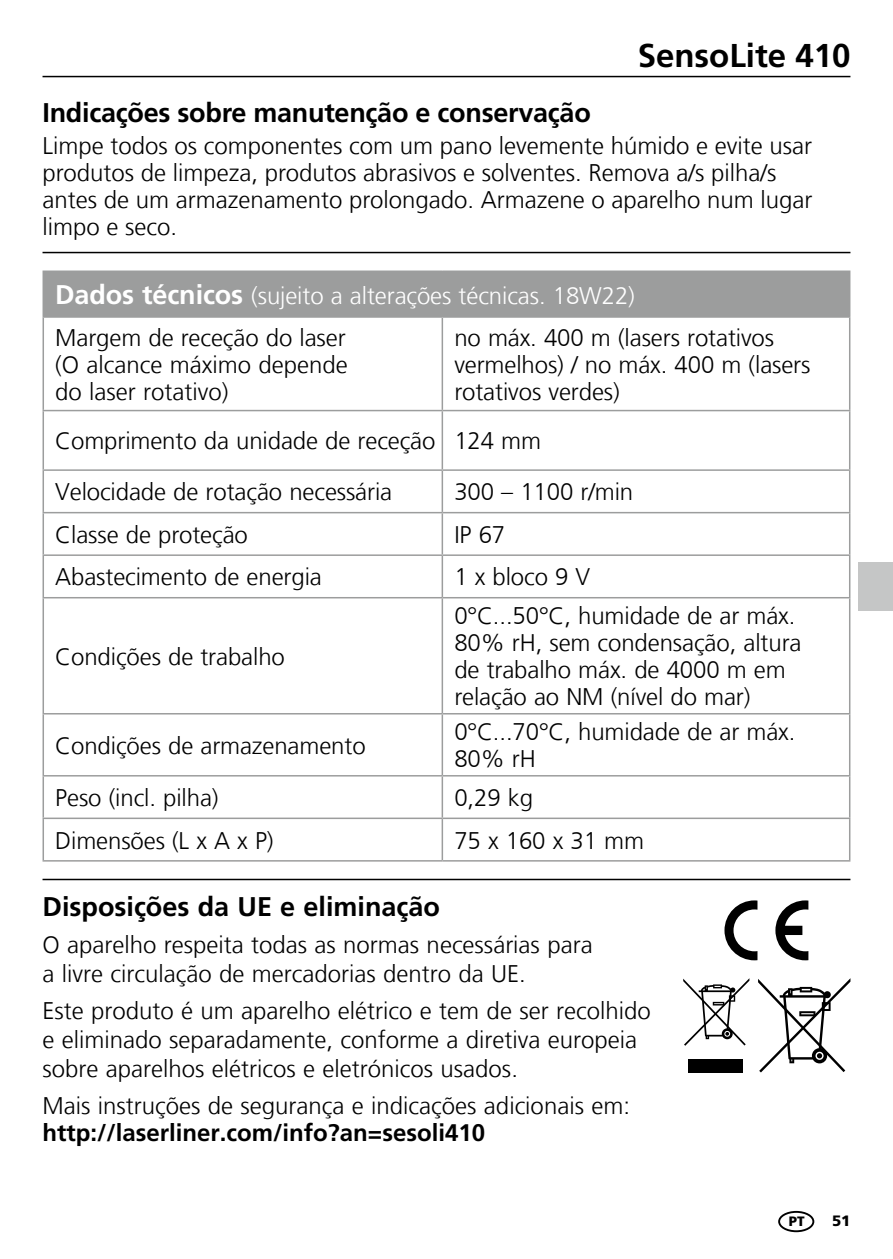
<style>
.page{position:relative;width:893px;height:1259px;background:#fff}
.page>*{position:absolute;margin:0;border:0;box-sizing:border-box;transform-origin:0 0}
.t1{font:700 33px "Frutiger LT Com";color:#000}
.t2{font:700 27px "Frutiger LT Com";letter-spacing:-.01em;color:#000}
.t3{font:300 24px/27px "Frutiger LT Com";color:#000}
.t4{font:300 24px/41.4px "Frutiger LT Com";letter-spacing:-.005em;color:#fff}
.t5{font:700 24px "Frutiger LT Com";color:#000}
.t6{font:900 15px "Frutiger LT Com";color:#000}
.t7{font:900 13.5px "Frutiger LT Com";color:#000}
.s1{font-weight:700;font-size:27px}
.s2{color:#000}
</style>
<div class="page">
<hr style="left:43px;top:76px;width:807px;height:1px;background:#000">
<div style="left:688px;top:1059px;width:55px;height:13px;background:#000"></div>
<svg style="left:683px;top:978px;width:66px;height:67px"></svg>
<svg style="left:758px;top:978px;width:92px;height:94px"></svg>
<svg style="left:775px;top:900px;width:33px;height:60px"></svg>
<svg style="left:724px;top:900px;width:33px;height:60px"></svg>
<hr style="left:43px;top:878px;width:807px;height:2px;background:#000">
<div style="left:778px;top:1211px;width:36px;height:21px;border:2px solid #000;border-radius:50%"></div>
<div style="left:859px;top:562px;width:34px;height:49px;background:#c5c6c6"></div>
<div style="left:43px;top:271px;width:807px;height:46px;background:#9c9d9d"></div>
<svg style="left:44px;top:318px;width:805px;height:542px"></svg>
<hr style="left:43px;top:270px;width:399px;height:2px;background:#9c9d9d">
<hr style="left:442px;top:270px;width:408px;height:2px;background:#9c9d9d">
<hr style="left:43px;top:318px;width:1px;height:92px;background:#9c9d9d">
<hr style="left:43px;top:316px;width:399px;height:2px;background:#9c9d9d">
<hr style="left:442px;top:318px;width:1px;height:92px;background:#9c9d9d">
<hr style="left:442px;top:316px;width:408px;height:2px;background:#9c9d9d">
<hr style="left:849px;top:318px;width:1px;height:92px;background:#9c9d9d">
<hr style="left:43px;top:411px;width:1px;height:58px;background:#9c9d9d">
<hr style="left:43px;top:471px;width:1px;height:41px;background:#9c9d9d">
<hr style="left:43px;top:513px;width:1px;height:41px;background:#9c9d9d">
<hr style="left:43px;top:556px;width:1px;height:41px;background:#9c9d9d">
<hr style="left:43px;top:410px;width:399px;height:1px;background:#9c9d9d">
<hr style="left:43px;top:469px;width:399px;height:2px;background:#9c9d9d">
<hr style="left:43px;top:512px;width:399px;height:1px;background:#9c9d9d">
<hr style="left:43px;top:554px;width:399px;height:2px;background:#9c9d9d">
<hr style="left:442px;top:411px;width:1px;height:58px;background:#9c9d9d">
<hr style="left:442px;top:471px;width:1px;height:41px;background:#9c9d9d">
<hr style="left:442px;top:513px;width:1px;height:41px;background:#9c9d9d">
<hr style="left:442px;top:556px;width:1px;height:41px;background:#9c9d9d">
<hr style="left:442px;top:410px;width:408px;height:1px;background:#9c9d9d">
<hr style="left:442px;top:469px;width:408px;height:2px;background:#9c9d9d">
<hr style="left:442px;top:512px;width:408px;height:1px;background:#9c9d9d">
<hr style="left:442px;top:554px;width:408px;height:2px;background:#9c9d9d">
<hr style="left:849px;top:411px;width:1px;height:58px;background:#9c9d9d">
<hr style="left:849px;top:471px;width:1px;height:41px;background:#9c9d9d">
<hr style="left:849px;top:513px;width:1px;height:41px;background:#9c9d9d">
<hr style="left:849px;top:556px;width:1px;height:41px;background:#9c9d9d">
<hr style="left:43px;top:598px;width:1px;height:115px;background:#9c9d9d">
<hr style="left:43px;top:714px;width:1px;height:61px;background:#9c9d9d">
<hr style="left:43px;top:776px;width:1px;height:41px;background:#9c9d9d">
<hr style="left:43px;top:819px;width:1px;height:41px;background:#9c9d9d">
<hr style="left:43px;top:597px;width:399px;height:1px;background:#9c9d9d">
<hr style="left:43px;top:713px;width:399px;height:1px;background:#9c9d9d">
<hr style="left:43px;top:775px;width:399px;height:1px;background:#9c9d9d">
<hr style="left:43px;top:817px;width:399px;height:2px;background:#9c9d9d">
<hr style="left:43px;top:860px;width:399px;height:1px;background:#9c9d9d">
<hr style="left:442px;top:598px;width:1px;height:115px;background:#9c9d9d">
<hr style="left:442px;top:714px;width:1px;height:61px;background:#9c9d9d">
<hr style="left:442px;top:776px;width:1px;height:41px;background:#9c9d9d">
<hr style="left:442px;top:819px;width:1px;height:41px;background:#9c9d9d">
<hr style="left:442px;top:597px;width:408px;height:1px;background:#9c9d9d">
<hr style="left:442px;top:713px;width:408px;height:1px;background:#9c9d9d">
<hr style="left:442px;top:775px;width:408px;height:1px;background:#9c9d9d">
<hr style="left:442px;top:817px;width:408px;height:2px;background:#9c9d9d">
<hr style="left:442px;top:860px;width:408px;height:1px;background:#9c9d9d">
<hr style="left:849px;top:598px;width:1px;height:115px;background:#9c9d9d">
<hr style="left:849px;top:714px;width:1px;height:61px;background:#9c9d9d">
<hr style="left:849px;top:776px;width:1px;height:41px;background:#9c9d9d">
<hr style="left:849px;top:819px;width:1px;height:41px;background:#9c9d9d">
<hr style="left:43px;top:252px;width:807px;height:1px;background:#000">
<h1 class="t1" style="left:638px;top:36px;width:214px">SensoLite 410</h1>
<p class="t2" style="left:43px;top:97px;width:550px">Indicações sobre manutenção e conservação</p>
<p class="t3" style="left:43px;top:132px;width:771px">Limpe todos os componentes com um pano levemente húmido e evite usar produtos de limpeza, produtos abrasivos e solventes. Remova a/s pilha/s antes de um armazenamento prolongado. Armazene o aparelho num lugar limpo e seco.</p>
<p class="t4" style="left:55px;top:275px;width:581px"><span class="s1">Dados técnicos</span> (sujeito a alterações técnicas. 18W22)<br><span class="s2">Margem de receção do laser</span></p>
<p class="t3" style="left:55px;top:351px;width:294px">(O alcance máximo depende do laser rotativo)</p>
<p class="t3" style="left:454px;top:324px;width:358px">no máx. 400 m (lasers rotativos vermelhos) / no máx. 400 m (lasers rotativos verdes)</p>
<p class="t3" style="left:55px;top:416px;width:487px;line-height:51px">Comprimento da unidade de receção 124 mm<br>Velocidade de rotação necessária</p>
<p class="t3" style="left:454px;top:479px;width:180px">300 – 1100 r/min</p>
<p class="t3" style="left:55px;top:521px;width:194px">Classe de proteção</p>
<p class="t3" style="left:454px;top:521px;width:52px">IP 67</p>
<p class="t3" style="left:55px;top:564px;width:268px">Abastecimento de energia</p>
<p class="t3" style="left:454px;top:564px;width:137px">1 x bloco 9 V</p>
<p class="t3" style="left:55px;top:643px;width:231px">Condições de trabalho</p>
<p class="t3" style="left:55px;top:732px;width:312px">Condições de armazenamento</p>
<p class="t3" style="left:454px;top:602px;width:349px">0°C...50°C, humidade de ar máx.<br>80% rH, sem condensação, altura de trabalho máx. de 4000 m em relação ao NM (nível do mar)</p>
<p class="t3" style="left:454px;top:718px;width:343px">0°C...70°C, humidade de ar máx.<br>80% rH</p>
<p class="t3" style="left:55px;top:784px;width:165px">Peso (incl. pilha)</p>
<p class="t3" style="left:454px;top:784px;width:80px">0,29 kg</p>
<p class="t3" style="left:55px;top:827px;width:220px">Dimensões (L x A x P)</p>
<p class="t3" style="left:454px;top:827px;width:191px">75 x 160 x 31 mm</p>
<p class="t2" style="left:43px;top:890px;width:399px">Disposições da UE e eliminação</p>
<p class="t3" style="left:43px;top:930px;width:552px;line-height:28.8px">O aparelho respeita todas as normas necessárias para a livre circulação de mercadorias dentro da UE.</p>
<p class="t3" style="left:43px;top:997px;width:610px;line-height:28.8px">Este produto é um aparelho elétrico e tem de ser recolhido e eliminado separadamente, conforme a diretiva europeia sobre aparelhos elétricos e eletrónicos usados.</p>
<p class="t3" style="left:43px;top:1092px;width:589px">Mais instruções de segurança e indicações adicionais em:</p>
<p class="t5" style="left:43px;top:1119px;width:444px">http://laserliner.com/info?an=sesoli410</p>
<p class="t7" style="left:789px;top:1213px;width:17px">PT</p>
<p class="t6" style="left:832px;top:1212px;width:20px">51</p>
</div>
